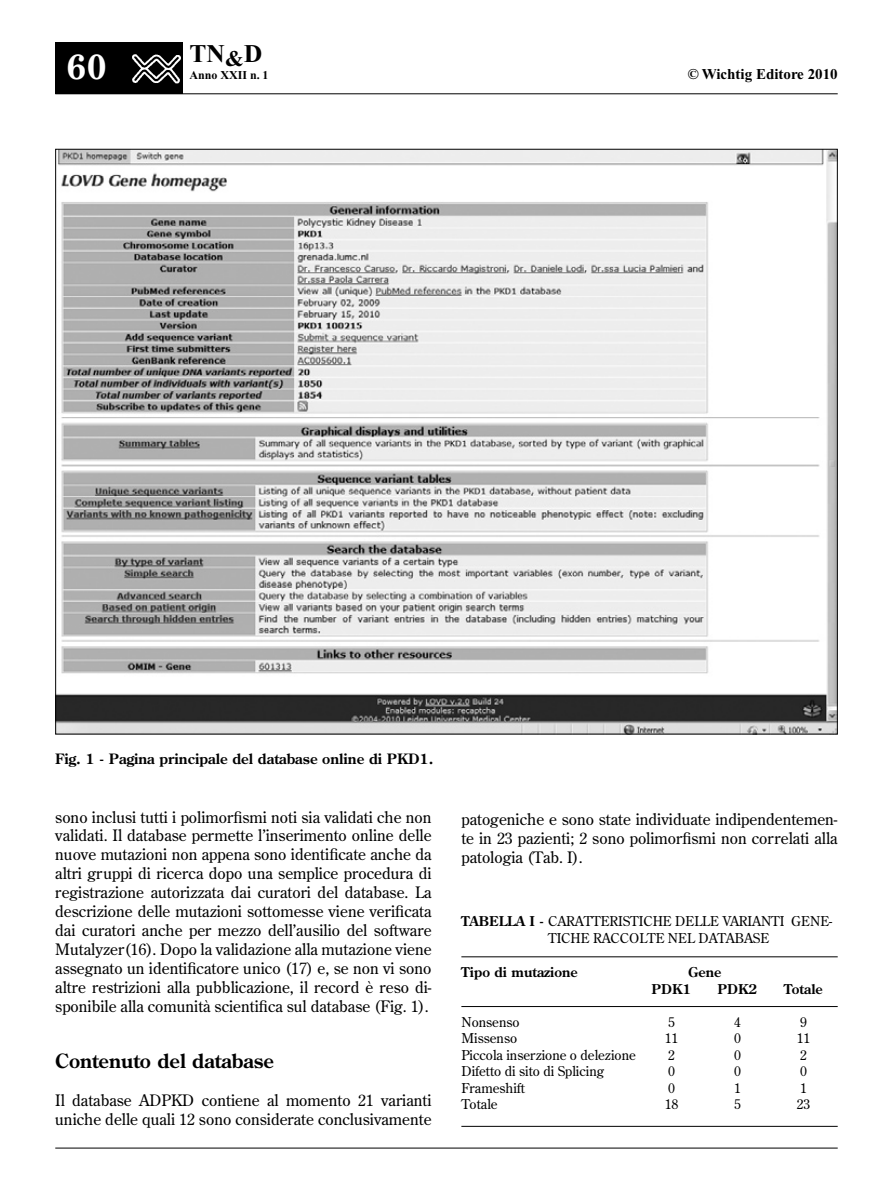
<style>
.page{position:relative;width:893px;height:1191px;background:#fff}
.page>*{position:absolute;margin:0;border:0;box-sizing:border-box;transform-origin:0 0}
.t1{font:700 36px "Century Schoolbook";color:#fff}
.t2{font:700 25.5px "Times New Roman";color:#000}
.t3{font:700 19.5px "Century Old Style";color:#000}
.t4{font:15.75px/18.9px "Century Old Style";color:#000;text-align:justify}
.t5{font:700 15px "Times New Roman";color:#000}
.t6{font:700 14.25px "Century Old Style";color:#000}
.t7{font:13.5px "Century Old Style";color:#000}
.t8{font:700 13.5px/16.5px "Century Old Style";color:#000}
.t9{font:700 12px "Times New Roman";color:#000}
.s1{font-weight:700}
</style>
<div class="page">
<hr style="left:55px;top:93px;width:783px;height:1px;background:#000">
<div style="left:55px;top:43px;width:128px;height:51px;background:#000"></div>
<img style="left:132px;top:54px;width:49px;height:30px">
<hr style="left:55px;top:1147px;width:783px;height:1px;background:#000">
<img style="left:57px;top:151px;width:779px;height:581px">
<hr style="left:461px;top:956px;width:377px;height:1px;background:#000">
<hr style="left:461px;top:1006px;width:377px;height:1px;background:#000">
<hr style="left:461px;top:1126px;width:377px;height:1px;background:#000">
<h1 class="t1" style="left:66px;top:45px;width:43px">60</h1>
<h2 class="t2" style="left:190px;top:39px;width:74px">TN<sub>&amp;</sub>D</h2>
<p class="t9" style="left:190px;top:68px;width:80px">Anno XXII n. 1</p>
<p class="t5" style="left:688px;top:66px;width:151px">© Wichtig Editore 2010</p>
<p class="t6" style="left:55px;top:749px;width:380px">Fig. 1 - Pagina principale del database online di PKD1.</p>
<p class="t4" style="left:55px;top:807px;width:378px">sono inclusi tutti i polimorfismi noti sia validati che non validati. Il database permette l’inserimento online delle nuove mutazioni non appena sono identificate anche da altri gruppi di ricerca dopo una semplice procedura di registrazione autorizzata dai curatori del database. La descrizione delle mutazioni sottomesse viene verificata dai curatori anche per mezzo dell’ausilio del software Mutalyzer(16). Dopo la validazione alla mutazione viene assegnato un identificatore unico (17) e, se non vi sono altre restrizioni alla pubblicazione, il record è reso di&shy;sponibile alla comunità scientifica sul database (Fig. 1).</p>
<p class="t3" style="left:55px;top:1048px;width:220px">Contenuto del database</p>
<p class="t4" style="left:55px;top:1090px;width:378px">Il database ADPKD contiene al momento 21 varianti uniche delle quali 12 sono considerate conclusivamente</p>
<p class="t4" style="left:461px;top:809px;width:378px">patogeniche e sono state individuate indipendentemen&shy;te in 23 pazienti; 2 sono polimorfismi non correlati alla patologia (Tab. I).</p>
<p class="t8" style="left:461px;top:912px;width:48px">Tabella</p>
<p class="t7" style="left:529px;top:912px;width:28px"><span class="s1">I -</span> caratteristiche</p>
<p class="t7" style="left:675px;top:912px;width:10px">delle</p>
<p class="t7" style="left:722px;top:912px;width:9px">varianti</p>
<p class="t7" style="left:791px;top:912px;width:11px">gene</p>
<p class="t7" style="left:829px;top:912px;width:5px">-</p>
<p class="t7" style="left:548px;top:929px;width:10px">tiche</p>
<p class="t7" style="left:593px;top:929px;width:10px">raccolte</p>
<p class="t7" style="left:668px;top:929px;width:11px">nel</p>
<p class="t7" style="left:698px;top:929px;width:10px">database</p>
<p class="t8" style="left:461px;top:963px;width:118px">Tipo di mutazione</p>
<p class="t8" style="left:651px;top:963px;width:71px;text-indent:36px">Gene<br>PDK1</p>
<p class="t8" style="left:717px;top:980px;width:41px">PDK2</p>
<p class="t8" style="left:784px;top:980px;width:40px">Totale</p>
<p class="t7" style="left:461px;top:1013px;width:60px">Nonsenso</p>
<p class="t7" style="left:668px;top:1013px;width:8px">5</p>
<p class="t7" style="left:734px;top:1013px;width:8px">4</p>
<p class="t7" style="left:800px;top:1013px;width:8px">9</p>
<p class="t7" style="left:461px;top:1029px;width:57px">Missenso</p>
<p class="t7" style="left:665px;top:1029px;width:15px">11</p>
<p class="t7" style="left:734px;top:1029px;width:8px">0</p>
<p class="t7" style="left:797px;top:1029px;width:15px">11</p>
<p class="t7" style="left:461px;top:1046px;width:176px">Piccola inserzione o delezione</p>
<p class="t7" style="left:668px;top:1046px;width:8px">2</p>
<p class="t7" style="left:734px;top:1046px;width:8px">0</p>
<p class="t7" style="left:800px;top:1046px;width:8px">2</p>
<p class="t7" style="left:461px;top:1062px;width:144px">Difetto di sito di Splicing</p>
<p class="t7" style="left:668px;top:1062px;width:8px">0</p>
<p class="t7" style="left:734px;top:1062px;width:8px">0</p>
<p class="t7" style="left:800px;top:1062px;width:8px">0</p>
<p class="t7" style="left:461px;top:1079px;width:65px">Frameshift</p>
<p class="t7" style="left:668px;top:1079px;width:8px">0</p>
<p class="t7" style="left:734px;top:1079px;width:8px">1</p>
<p class="t7" style="left:800px;top:1079px;width:8px">1</p>
<p class="t7" style="left:461px;top:1095px;width:38px">Totale</p>
<p class="t7" style="left:665px;top:1095px;width:15px">18</p>
<p class="t7" style="left:734px;top:1095px;width:8px">5</p>
<p class="t7" style="left:797px;top:1095px;width:15px">23</p>
</div>
